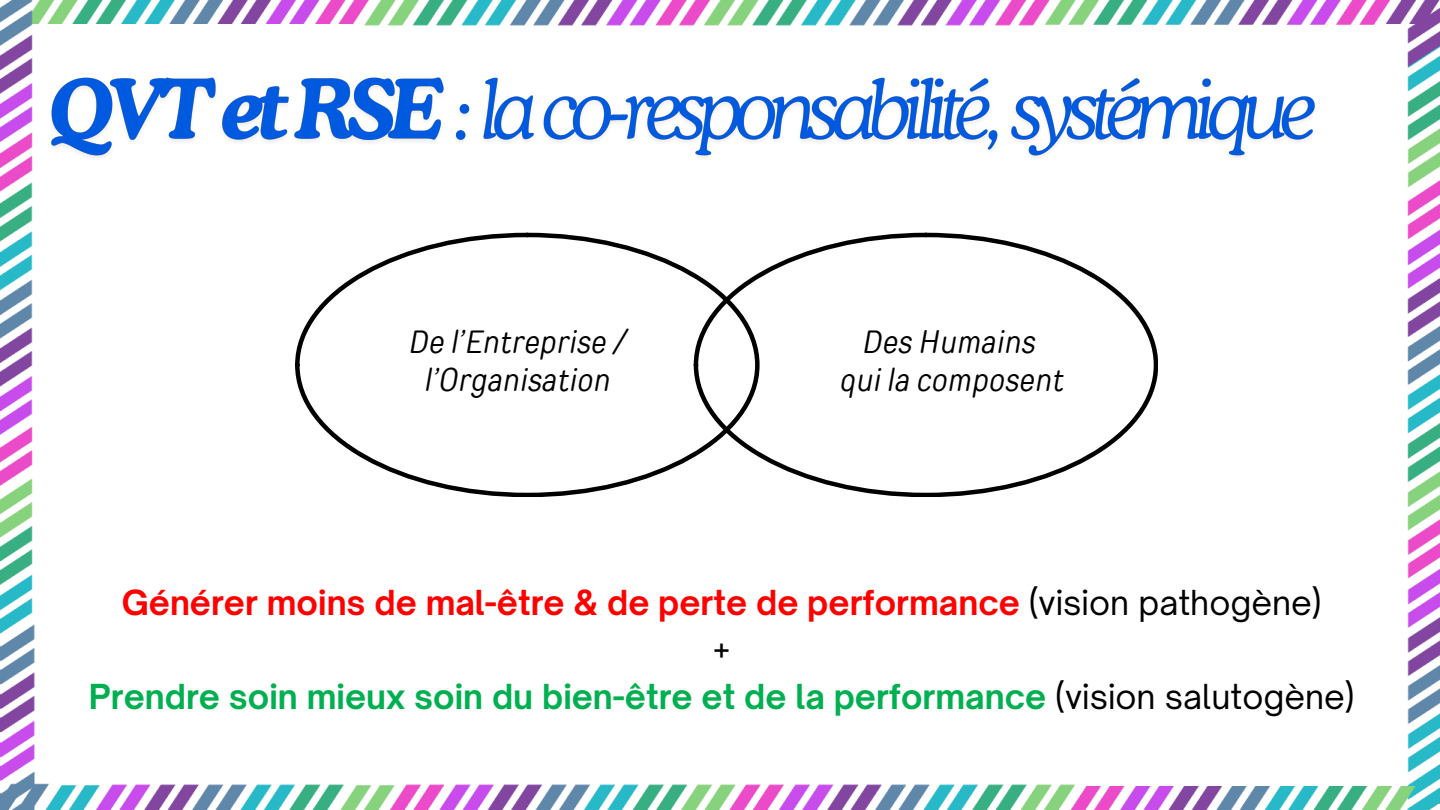
<style>
.page{position:relative;width:1440px;height:810px;background:#fff}
.page>*{position:absolute;margin:0;border:0;box-sizing:border-box;transform-origin:0 0}
.t1{font:700 33px "Open Sauce One";color:#00b050}
.t2{font:700 33px "Open Sauce One";color:#f00}
.t3{font:italic 32px/38.2px "TT Rounds Condensed";letter-spacing:.01em;color:#000;text-align:center}
.t4{font:700 25px "Open Sauce One";color:#000}
.s1{font-weight:400;color:#000}
</style>
<div class="page">
<img style="left:0;top:0;width:1440px;height:810px">
<img style="left:44px;top:60px;width:1278px;height:106px">
<svg style="left:295px;top:233px;width:399px;height:264px"></svg>
<svg style="left:694px;top:233px;width:464px;height:264px"></svg>
<h2 class="t3" style="left:409px;top:322px;width:219px">De l’Entreprise / l’Organisation</h2>
<h2 class="t3" style="left:840px;top:322px;width:226px">Des Humains<br>qui la composent</h2>
<h2 class="t2" style="left:122px;top:582px;width:1201px">Générer moins de mal-être &amp; de perte de performance <span class="s1">(vision pathogène)</span></h2>
<p class="t4" style="left:714px;top:634px;width:17px">+</p>
<h2 class="t1" style="left:89px;top:676px;width:1267px">Prendre soin mieux soin du bien-être et de la performance <span class="s1">(vision salutogène)</span></h2>
</div>
